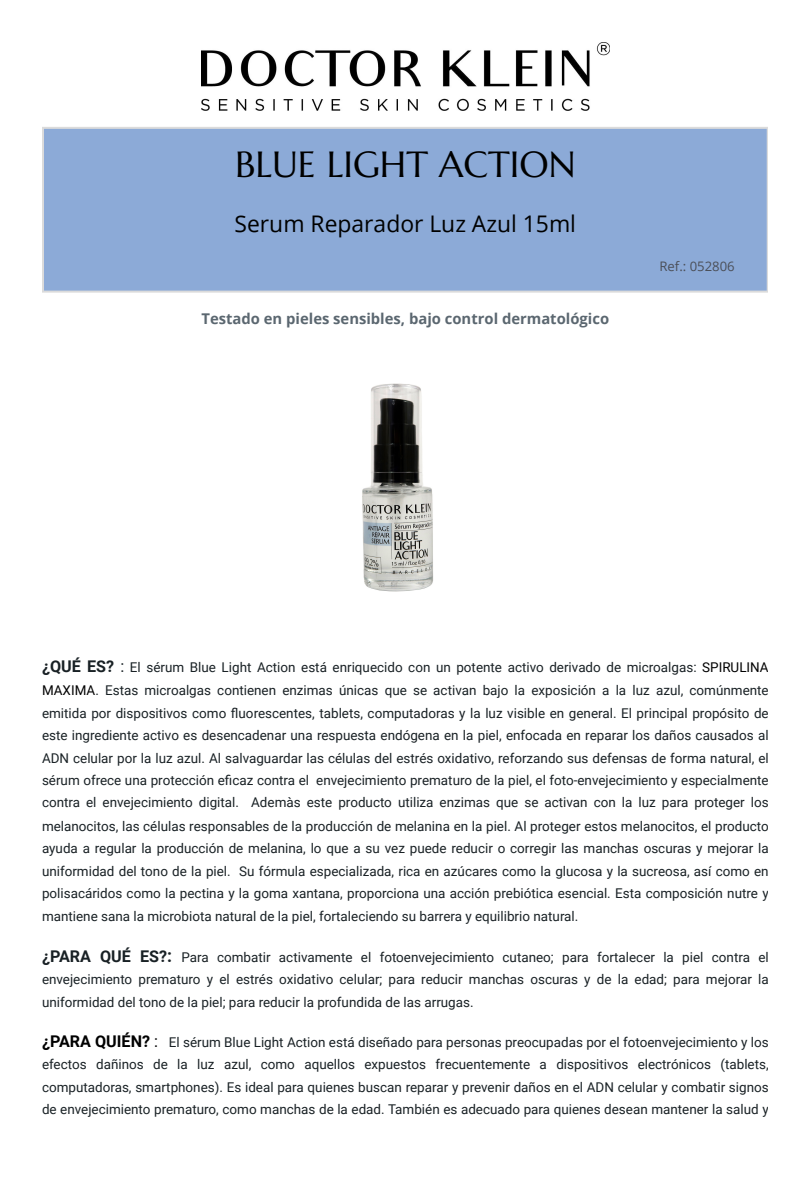
<style>
.page{position:relative;width:810px;height:1181px;background:#fff}
.page>*{position:absolute;margin:0;border:0;box-sizing:border-box;transform-origin:0 0}
.t1{font:36.3px "Marcellus";color:#000}
.t2{font:22.8px "Open Sans";color:#000}
.t3{font:700 14.85px "Open Sans";color:#5b6770}
.t4{font:13.5px/22.5px "Roboto";color:#192125;text-align:justify}
.t5{font:13.05px "Open Sans";color:#4b4f58}
.s1{font-weight:700;font-size:16.2px}
.s2{font-size:16.2px}
.s3{color:#000}
.s4{font-weight:700;font-size:17.55px}
.s5{font-weight:700;font-size:16.2px;color:#000}
.s6{font-size:16.2px;color:#000}
</style>
<div class="page">
<img style="left:201px;top:42px;width:408px;height:69px">
<div style="left:43px;top:128px;width:725px;height:164px;background:#8caad7"></div>
<hr style="left:42px;top:129px;width:2px;height:161px;background:#dbdbdb">
<hr style="left:767px;top:129px;width:1px;height:161px;background:#dbdbdb">
<hr style="left:42px;top:127px;width:726px;height:2px;background:#dbdbdb">
<hr style="left:42px;top:290px;width:726px;height:2px;background:#dbdbdb">
<img style="left:362px;top:383px;width:71px;height:209px">
<h1 class="t1" style="left:235px;top:142px;width:342px">BLUE LIGHT ACTION</h1>
<h2 class="t2" style="left:235px;top:207px;width:343px">Serum Reparador Luz Azul 15ml</h2>
<p class="t3" style="left:202px;top:308px;width:409px">Testado en pieles sensibles, bajo control dermatológico</p>
<p class="t5" style="left:659px;top:257px;width:77px">Ref.: 052806</p>
<h2 class="t4" style="left:42px;top:656px;width:728px"><span class="s1">¿QUÉ ES?</span> <span class="s2">:</span> El sérum Blue Light Action está enriquecido con un potente activo derivado de microalgas: <span class="s3">SPIRULINA MAXIMA</span>. Estas microalgas contienen enzimas únicas que se activan bajo la exposición a la luz azul, comúnmente emitida por dispositivos como fl uorescentes, tablets, computadoras y la luz visible en general. El principal propósito de este ingrediente activo es desencadenar una respuesta endógena en la piel, enfocada en reparar los daños causados al ADN celular por la luz azul. Al salvaguardar las células del estrés oxidativo, reforzando sus defensas de forma natural, el sérum ofrece una protección eficaz contra el envejecimiento prematuro de la piel, el foto-envejecimiento y especialmente contra el envejecimiento digital. Ademàs este producto utiliza enzimas que se activan con la luz para proteger los melanocitos, las células responsables de la producción de melanina en la piel. Al proteger estos melanocitos, el producto ayuda a regular la producción de melanina, lo que a su vez puede reducir o corregir las manchas oscuras y mejorar la uniformidad del tono de la piel. Su fórmula especializada, rica en azúcares como la glucosa y la sucreosa, así como en polisacáridos como la pectina y la goma xantana, proporciona una acción prebiótica esencial. Esta composición nutre y mantiene sana la microbiota natural de la piel, fortaleciendo su barrera y equilibrio natural.</h2>
<h2 class="t4" style="left:42px;top:946px;width:728px"><span class="s1">¿PARA QUÉ ES?</span><span class="s4">:</span> Para combatir activamente el fotoenvejecimiento cutaneo; para fortalecer la piel contra el envejecimiento prematuro y el estrés oxidativo celular; para reducir manchas oscuras y de la edad; para mejorar la uniformidad del tono de la piel; para reducir la profundida de las arrugas.</h2>
<h2 class="t4" style="left:42px;top:1030px;width:728px"><span class="s5">¿PARA QUIÉN?</span> <span class="s6">:</span> El sérum Blue Light Action está diseñado para personas preocupadas por el fotoenvejecimiento y los efectos dañinos de la luz azul, como aquellos expuestos frecuentemente a dispositivos electrónicos (tablets, computadoras, smartphones). Es ideal para quienes buscan reparar y prevenir daños en el ADN celular y combatir signos de envejecimiento prematuro, como manchas de la edad. También es adecuado para quienes desean mantener la salud y</h2>
</div>
